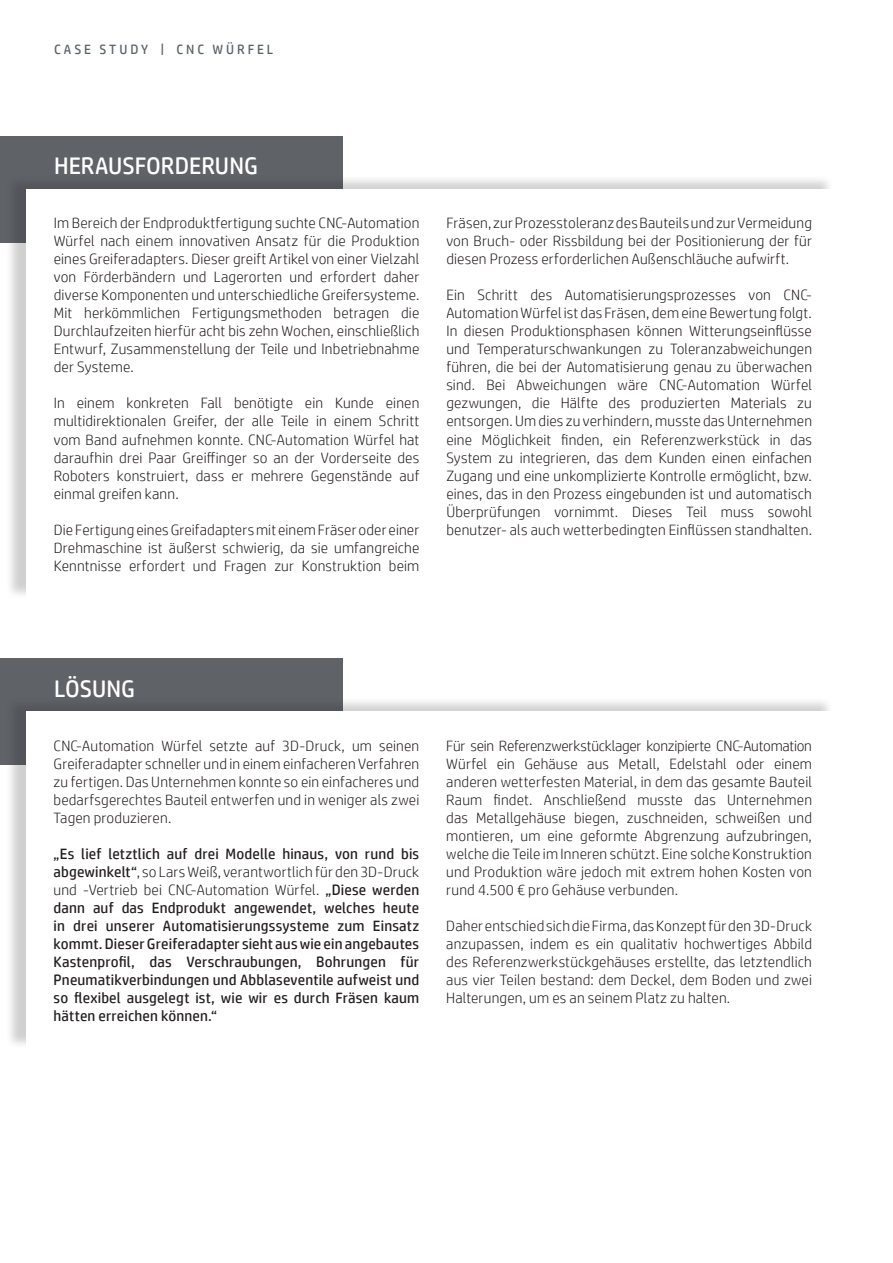
<style>
.page{position:relative;width:893px;height:1263px;background:#fff}
.page>*{position:absolute;margin:0;border:0;box-sizing:border-box;transform-origin:0 0}
.t1{font:24px "HP Simplified";color:#fff}
.t2{font:300 15px/18px "HP Simplified";letter-spacing:.01em;color:#231f20;text-align:justify}
.t3{font:15px/18px "HP Simplified";letter-spacing:.01em;color:#231f20;text-align:justify}
.t4{font:13.5px "HP Simplified";letter-spacing:.22em;color:#5f6368}
.s1{font-weight:300}
</style>
<div class="page">
<div style="left:0;top:136px;width:342px;height:106px;background:#5f6368"></div>
<div style="left:6px;top:174px;width:828px;height:425px;background:#231f20;opacity:.21"></div>
<div style="left:27px;top:189px;width:812px;height:409px;background:#fff"></div>
<div style="left:0;top:658px;width:342px;height:106px;background:#5f6368"></div>
<div style="left:6px;top:696px;width:828px;height:353px;background:#231f20;opacity:.21"></div>
<div style="left:27px;top:711px;width:812px;height:337px;background:#fff"></div>
<p class="t4" style="left:54px;top:40px;width:221px">CASE STUDY | CNC WÜRFEL</p>
<p class="t1" style="left:54px;top:150px;width:205px">HERAUSFORDERUNG</p>
<p class="t2" style="left:54px;top:214px;width:367px">Im Bereich der Endproduktfertigung suchte CNC-Automation Würfel nach einem innovativen Ansatz für die Produktion eines Greiferadapters. Dieser greift Artikel von einer Vielzahl von Förderbändern und Lagerorten und erfordert daher diverse Komponenten und unterschiedliche Greifersysteme.<br>Mit herkömmlichen Fertigungsmethoden betragen die Durchlaufzeiten hierfür acht bis zehn Wochen, einschließlich Entwurf, Zusammenstellung der Teile und Inbetriebnahme der Systeme.</p>
<p class="t2" style="left:54px;top:394px;width:367px">In einem konkreten Fall benötigte ein Kunde einen multidirektionalen Greifer, der alle Teile in einem Schritt vom Band aufnehmen konnte. CNC-Automation Würfel hat daraufhin drei Paar Greiffinger so an der Vorderseite des Roboters konstruiert, dass er mehrere Gegenstände auf einmal greifen kann.</p>
<p class="t2" style="left:54px;top:520px;width:367px">Die Fertigung eines Greifadapters mit einem Fräser oder einer Drehmaschine ist äußerst schwierig, da sie umfangreiche Kenntnisse erfordert und Fragen zur Konstruktion beim</p>
<p class="t2" style="left:446px;top:214px;width:367px">Fräsen, zur Prozesstoleranz des Bauteils und zur Vermeidung von Bruch- oder Rissbildung bei der Positionierung der für diesen Prozess erforderlichen Außenschläuche aufwirft.</p>
<p class="t2" style="left:446px;top:286px;width:367px">Ein Schritt des Automatisierungsprozesses von CNC-Automation Würfel ist das Fräsen, dem eine Bewertung folgt.<br>In diesen Produktionsphasen können Witterungseinflüsse und Temperaturschwankungen zu Toleranzabweichungen führen, die bei der Automatisierung genau zu überwachen sind. Bei Abweichungen wäre CNC-Automation Würfel gezwungen, die Hälfte des produzierten Materials zu entsorgen. Um dies zu verhindern, musste das Unternehmen eine Möglichkeit finden, ein Referenzwerkstück in das System zu integrieren, das dem Kunden einen einfachen Zugang und eine unkomplizierte Kontrolle ermöglicht, bzw. eines, das in den Prozess eingebunden ist und automatisch Überprüfungen vornimmt. Dieses Teil muss sowohl benutzer- als auch wetterbedingten Einflüssen standhalten.</p>
<p class="t1" style="left:54px;top:672px;width:82px">LÖSUNG</p>
<p class="t2" style="left:54px;top:736px;width:367px">CNC-Automation Würfel setzte auf 3D-Druck, um seinen Greiferadapter schneller und in einem einfacheren Verfahren zu fertigen. Das Unternehmen konnte so ein einfacheres und bedarfsgerechtes Bauteil entwerfen und in weniger als zwei Tagen produzieren.</p>
<p class="t3" style="left:54px;top:844px;width:367px">„Es lief letztlich auf drei Modelle hinaus, von rund bis abgewinkelt“<span class="s1">, so Lars Weiß, verantwortlich für den 3D-Druck und -Vertrieb bei CNC-Automation Würfel.</span> „Diese werden dann auf das Endprodukt angewendet, welches heute in drei unserer Automatisierungssysteme zum Einsatz kommt. Dieser Greiferadapter sieht aus wie ein angebautes Kastenprofil, das Verschraubungen, Bohrungen für Pneumatikverbindungen und Abblaseventile aufweist und so flexibel ausgelegt ist, wie wir es durch Fräsen kaum hätten erreichen können.“</p>
<p class="t2" style="left:446px;top:736px;width:367px">Für sein Referenzwerkstücklager konzipierte CNC-Automation Würfel ein Gehäuse aus Metall, Edelstahl oder einem anderen wetterfesten Material, in dem das gesamte Bauteil Raum findet. Anschließend musste das Unternehmen das Metallgehäuse biegen, zuschneiden, schweißen und montieren, um eine geformte Abgrenzung aufzubringen, welche die Teile im Inneren schützt. Eine solche Konstruktion und Produktion wäre jedoch mit extrem hohen Kosten von rund 4.500 € pro Gehäuse verbunden.</p>
<p class="t2" style="left:446px;top:916px;width:367px">Daher entschied sich die Firma, das Konzept für den 3D-Druck anzupassen, indem es ein qualitativ hochwertiges Abbild des Referenzwerkstückgehäuses erstellte, das letztendlich aus vier Teilen bestand: dem Deckel, dem Boden und zwei Halterungen, um es an seinem Platz zu halten.</p>
</div>
